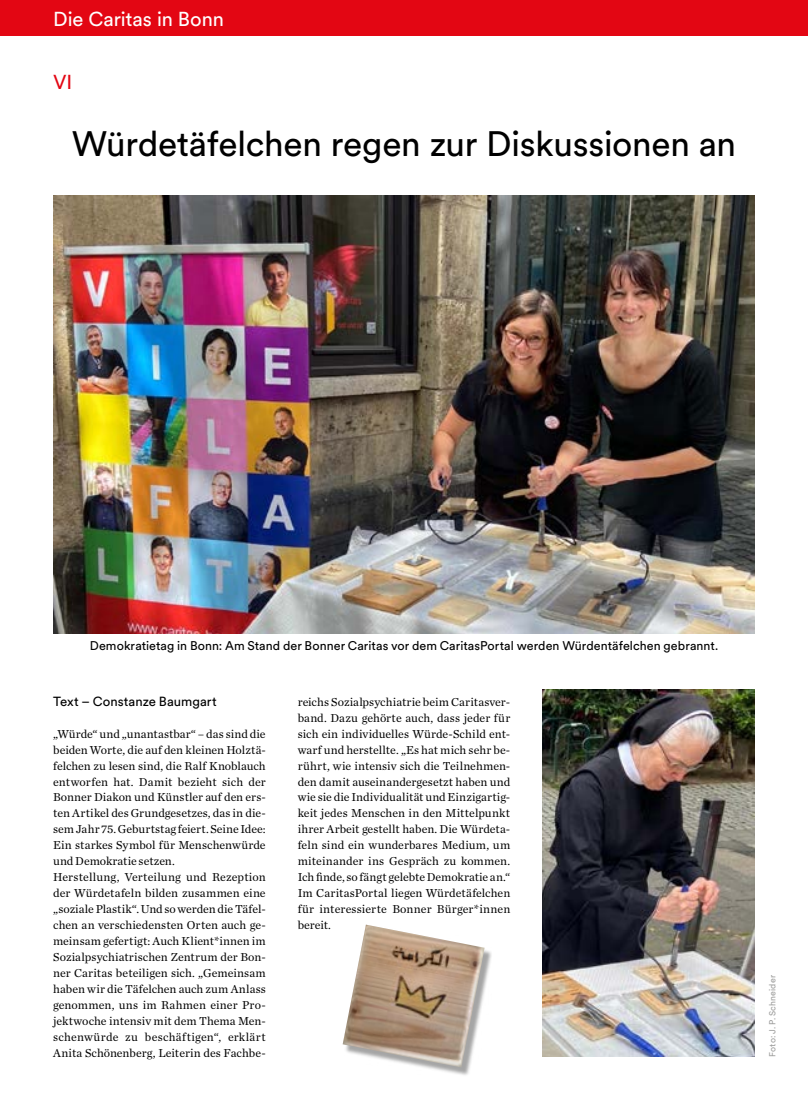
<style>
.page{position:relative;width:808px;height:1110px;background:#fff}
.page>*{position:absolute;margin:0;border:0;box-sizing:border-box;transform-origin:0 0}
.t1{font:35px "Circular XX";letter-spacing:-.01em;color:#000}
.t2{font:20px "Circular XX";letter-spacing:-.005em;color:#fff}
.t3{font:20px "Circular XX";color:#e30613}
.t4{font:13.12px "Circular XX";color:#000}
.t5{font:12.5px "Circular XX";letter-spacing:.005em;color:#000}
.t6{font:12px/16px "Chronicle Text G1";letter-spacing:.005em;color:#000}
.t7{font:8.75px "Circular XX";letter-spacing:.015em;color:#9d9d9c}
</style>
<div class="page">
<div style="left:0;top:0;width:808px;height:35px;background:#e30613"></div>
<div style="left:344px;top:926px;width:149px;height:150px;background:#878787;opacity:.75"></div>
<img style="left:343px;top:924px;width:142px;height:143px">
<img style="left:54px;top:195px;width:701px;height:438px">
<img style="left:542px;top:689px;width:213px;height:367px">
<h2 class="t2" style="left:53px;top:6px;width:172px">Die Caritas in Bonn</h2>
<h2 class="t3" style="left:53px;top:68px;width:21px">VI</h2>
<h1 class="t1" style="left:72px;top:120px;width:666px">Würdetäfelchen regen zur Diskussionen an</h1>
<p class="t5" style="left:90px;top:637px;width:630px">Demokratietag in Bonn: Am Stand der Bonner Caritas vor dem CaritasPortal werden Würdentäfelchen gebrannt.</p>
<p class="t4" style="left:53px;top:692px;width:165px">Text – Constanze Baumgart</p>
<p class="t6" style="left:53px;top:724px;width:214px">„Würde“ und „unantastbar“ – das sind die beiden Worte, die auf den kleinen Holztä&shy;felchen zu lesen sind, die Ralf Knoblauch entworfen hat. Damit bezieht sich der Bonner Diakon und Künstler auf den ers&shy;ten Artikel des Grundgesetzes, das in die&shy;sem Jahr 75. Geburtstag feiert. Seine Idee:<br>Ein starkes Symbol für Menschenwürde und Demokratie setzen.<br>Herstellung, Verteilung und Rezeption der Würdetafeln bilden zusammen eine „soziale Plastik“. Und so werden die Täfel&shy;chen an verschiedensten Orten auch ge&shy;meinsam gefertigt: Auch Klient*innen im Sozialpsychiatrischen Zentrum der Bon&shy;ner Caritas beteiligen sich. „Gemeinsam haben wir die Täfelchen auch zum Anlass genommen, uns im Rahmen einer Pro&shy;jektwoche intensiv mit dem Thema Men&shy;schenwürde zu beschäftigen“, erklärt Anita Schönenberg, Leiterin des Fachbe-</p>
<p class="t6" style="left:298px;top:692px;width:214px;text-align:justify">reichs Sozialpsychiatrie beim Caritasver&shy;band. Dazu gehörte auch, dass jeder für sich ein individuelles Würde-Schild ent&shy;warf und herstellte. „Es hat mich sehr be&shy;rührt, wie intensiv sich die Teilnehmen&shy;den damit auseinandergesetzt haben und wie sie die Individualität und Einzigartig&shy;keit jedes Menschen in den Mittelpunkt ihrer Arbeit gestellt haben. Die Würdeta&shy;feln sind ein wunderbares Medium, um miteinander ins Gespräch zu kommen.<br>Ich finde, so fängt gelebte Demokratie an.“ Im CaritasPortal liegen Würdetäfelchen für interessierte Bonner Bürger*innen bereit.</p>
<p class="t7" style="left:767px;top:1056px;width:83px;rotate:-90deg">Foto: J. P. Schneider</p>
</div>
